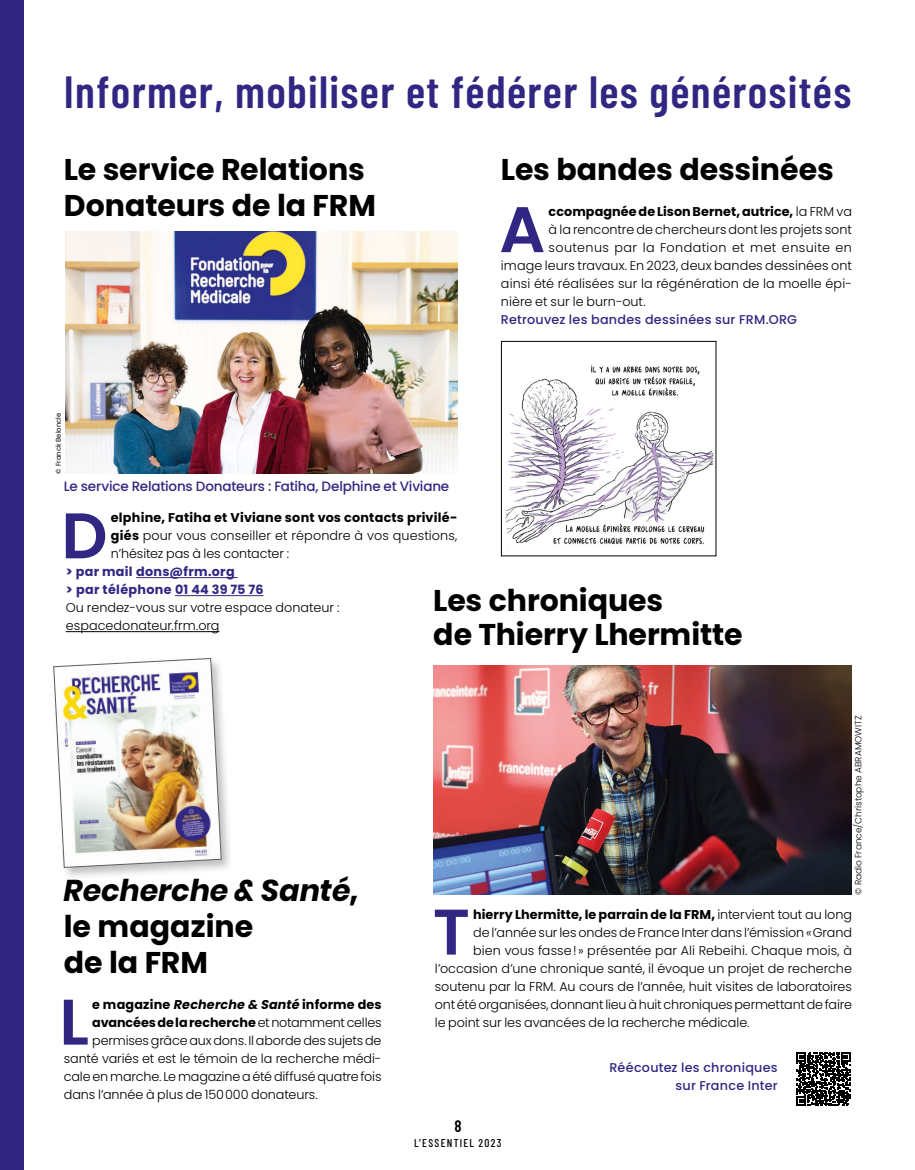
<style>
.page{position:relative;width:915px;height:1170px;background:#fff}
.page>*{position:absolute;margin:0;border:0;box-sizing:border-box;transform-origin:0 0}
.t1{font:600 64.35px "Poppins";color:#312783}
.t2{font:600 45px "Barlow Condensed";letter-spacing:.03em;color:#312783}
.t3{font:700 30px/36px "Poppins";color:#000}
.t4{font:600 16.5px "Barlow Condensed";color:#000}
.t5{font:500 13.5px "Poppins";letter-spacing:-.015em;color:#312783}
.t6{font:300 12.75px/18px "Poppins";letter-spacing:-.005em;color:#000;text-align:justify}
.t7{font:700 12.75px "Poppins";letter-spacing:.005em;color:#000}
.t8{font:500 12.75px/18px "Poppins";letter-spacing:.02em;color:#312783;text-align:right}
.t9{font:700 12.75px/18px "Poppins";letter-spacing:.025em;color:#312783}
.t10{font:300 12.75px "Poppins";letter-spacing:.03em;color:#000}
.t11{font:500 11.25px "Barlow Condensed";letter-spacing:.11em;color:#000}
.t12{font:300 9px "Poppins";letter-spacing:.005em;color:#000}
.t13{font:6.9px "Poppins";color:#000}
.s1{font-weight:300}
.s2{font-weight:700}
.s3{font-style:italic}
</style>
<div class="page">
<div style="left:0;top:0;width:23px;height:1169px;background:#312783"></div>
<hr style="left:136px;top:577px;width:101px;height:1px;background:#312783">
<hr style="left:175px;top:595px;width:88px;height:1px;background:#312783">
<hr style="left:66px;top:631px;width:153px;height:1px;background:#000">
<img style="left:65px;top:232px;width:392px;height:241px">
<div style="left:51px;top:655px;width:183px;height:226px;background:#000;opacity:.26"></div>
<img style="left:53px;top:658px;width:168px;height:209px">
<img style="left:505px;top:365px;width:209px;height:186px">
<div style="left:501px;top:341px;width:215px;height:215px;border:1px solid #000"></div>
<svg style="left:796px;top:1052px;width:53px;height:53px"></svg>
<img style="left:433px;top:665px;width:417px;height:229px">
<h2 class="t2" style="left:64px;top:59px;width:788px">Informer, mobiliser et fédérer les générosités</h2>
<h3 class="t3" style="left:64px;top:152px;width:313px">Le service Relations<br>Donateurs de la FRM</h3>
<p class="t13" style="left:54px;top:473px;width:62px;rotate:-90deg">© Franck Beloncle</p>
<p class="t5" style="left:64px;top:478px;width:387px">Le service Relations Donateurs : Fatiha, Delphine et Viviane</p>
<h3 class="t3" style="left:501px;top:152px;width:334px">Les bandes dessinées</h3>
<h1 class="t1" style="left:499px;top:192px;width:48px">A</h1>
<p class="t7" style="left:548px;top:204px;width:305px">ccompagnée de Lison Bernet, autrice, <span class="s1">la FRM va</span></p>
<p class="t6" style="left:548px;top:221px;width:305px">à la rencontre de chercheurs dont les projets sont</p>
<p class="t10" style="left:548px;top:240px;width:305px">soutenus par la Fondation et met ensuite en</p>
<p class="t6" style="left:501px;top:257px;width:352px">image leurs travaux. En 2023, deux bandes dessinées ont</p>
<p class="t6" style="left:501px;top:275px;width:352px">ainsi été réalisées sur la régénération de la moelle épi-</p>
<p class="t6" style="left:501px;top:293px;width:146px">nière et sur le burn-out.</p>
<p class="t8" style="left:501px;top:311px;width:297px">Retrouvez les bandes dessinées sur FRM.ORG</p>
<h1 class="t1" style="left:61px;top:498px;width:48px">D</h1>
<p class="t6" style="left:111px;top:509px;width:348px"><span class="s2">elphine, Fatiha et Viviane sont vos contacts privilé&shy;giés</span> pour vous conseiller et répondre à vos questions, n’hésitez pas à les contacter :</p>
<p class="t9" style="left:66px;top:563px;width:199px">&gt; par mail dons@frm.org<br>&gt; par téléphone 01 44 39 75 76</p>
<p class="t6" style="left:66px;top:599px;width:275px">Ou rendez-vous sur votre espace donateur : espacedonateur.frm.org</p>
<h3 class="t3" style="left:433px;top:583px;width:311px;line-height:34.5px">Les chroniques<br>de Thierry Lhermitte</h3>
<h3 class="t3" style="left:64px;top:872px;width:296px"><span class="s3">Recherche &amp; Santé</span>, le magazine<br>de la FRM</h3>
<h1 class="t1" style="left:59px;top:984px;width:31px">L</h1>
<p class="t7" style="left:92px;top:996px;width:291px">e magazine <span class="s3">Recherche &amp; Santé</span> informe des</p>
<p class="t7" style="left:92px;top:1014px;width:291px">avancées de la recherche <span class="s1">et notamment celles</span></p>
<p class="t6" style="left:92px;top:1031px;width:291px">permises grâce aux dons. Il aborde des sujets de</p>
<p class="t6" style="left:64px;top:1049px;width:319px">santé variés et est le témoin de la recherche médi-</p>
<p class="t6" style="left:64px;top:1067px;width:319px">cale en marche. Le magazine a été diffusé quatre fois</p>
<p class="t6" style="left:64px;top:1085px;width:255px">dans l’année à plus de 150000 donateurs.</p>
<p class="t12" style="left:852px;top:894px;width:181px;rotate:-90deg">© Radio France/Christophe ABRAMOWITZ</p>
<h1 class="t1" style="left:432px;top:894px;width:39px">T</h1>
<p class="t7" style="left:473px;top:906px;width:380px">hierry Lhermitte, le parrain de la FRM, <span class="s1">intervient tout au long</span></p>
<p class="t6" style="left:473px;top:923px;width:380px">de l’année sur les ondes de France Inter dans l’émission «Grand</p>
<p class="t6" style="left:473px;top:941px;width:380px">bien vous fasse!» présentée par Ali Rebeihi. Chaque mois, à</p>
<p class="t6" style="left:434px;top:959px;width:418px">l’occasion d’une chronique santé, il évoque un projet de recherche</p>
<p class="t6" style="left:434px;top:977px;width:418px">soutenu par la FRM. Au cours de l’année, huit visites de laboratoires</p>
<p class="t6" style="left:434px;top:995px;width:418px">ont été organisées, donnant lieu à huit chroniques permettant de faire</p>
<p class="t6" style="left:434px;top:1013px;width:316px">le point sur les avancées de la recherche médicale.</p>
<p class="t8" style="left:609px;top:1058px;width:170px">Réécoutez les chroniques sur France Inter</p>
<p class="t4" style="left:454px;top:1113px;width:9px">8</p>
<p class="t11" style="left:414px;top:1134px;width:89px">L’ESSENTIEL 2023</p>
</div>
